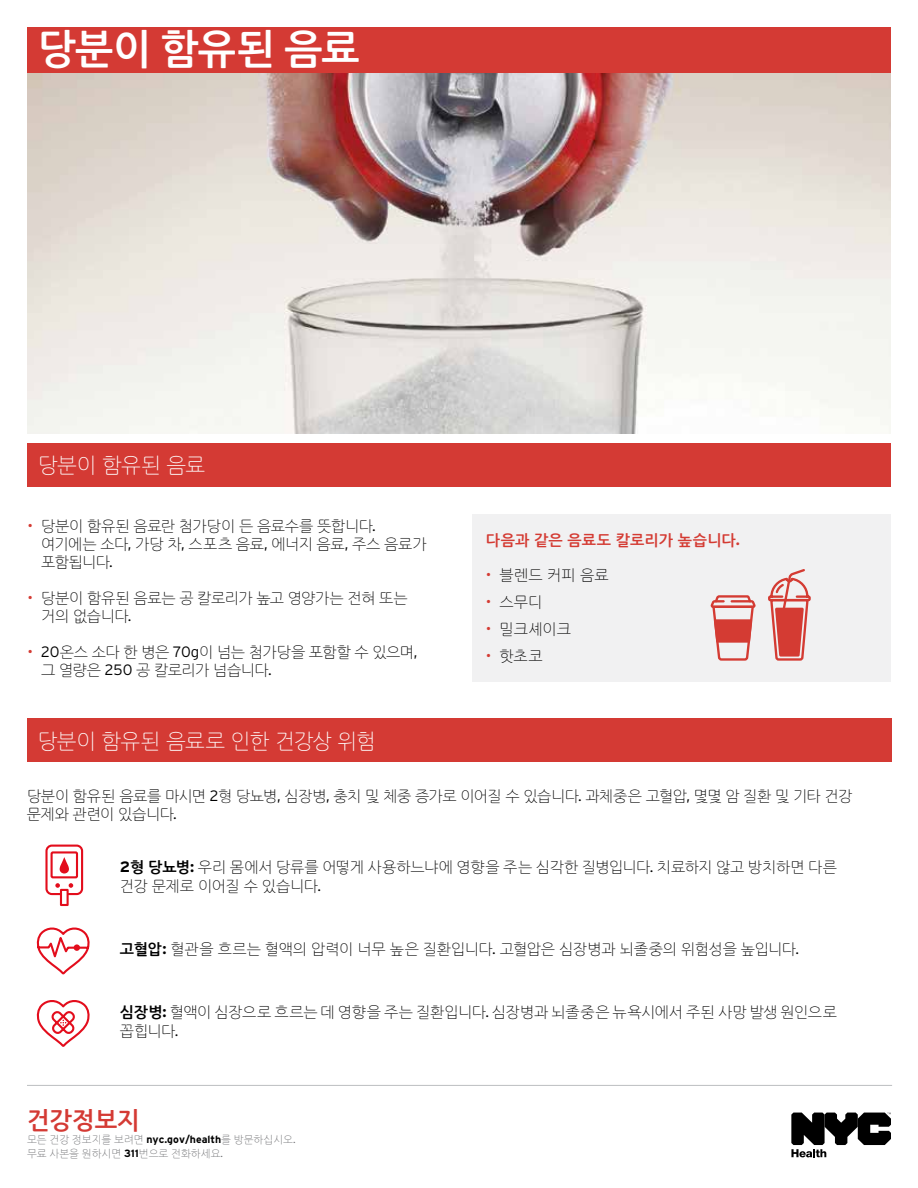
<style>
.page{position:relative;width:918px;height:1188px;background:#fff}
.page>*{position:absolute;margin:0;border:0;box-sizing:border-box;transform-origin:0 0}
.t1{font:40.65px "Nanum Gothic OTF Bold";letter-spacing:-.02em;color:#fff}
.t2{font:24px "Nanum Gothic OTF Bold";color:#d43a34}
.t3{font:21px "Nanum Gothic OTF Light";letter-spacing:-.035em;color:#fff}
.t4{font:15px/18px "Nanum Gothic OTF Light";letter-spacing:-.025em;color:#000}
.t5{font:15px "Nanum Gothic OTF Bold";color:#d43b33}
.t6{font:10.5px/14.1px "Nanum Gothic OTF Light";color:#6d6e71}
.s1{font-family:"Interstate";font-weight:300;color:#d43b33}
.s2{font-family:"Interstate";font-weight:300}
.s3{font-family:"Interstate";font-weight:700}
.s4{font-family:"Nanum Gothic OTF Bold"}
.s5{font-family:"Interstate";font-weight:700;color:#000}
</style>
<div class="page">
<div style="left:27px;top:27px;width:864px;height:47px;background:#d43a34"></div>
<img style="left:27px;top:74px;width:864px;height:359px">
<svg style="left:791px;top:1113px;width:100px;height:44px"></svg>
<div style="left:27px;top:443px;width:864px;height:43px;background:#d43a34"></div>
<div style="left:28px;top:718px;width:864px;height:43px;background:#d43a34"></div>
<hr style="left:27px;top:1085px;width:865px;height:1px;background:#bcbec0">
<div style="left:472px;top:514px;width:419px;height:167px;background:#f1f1f2"></div>
<svg style="left:710px;top:569px;width:101px;height:92px"></svg>
<svg style="left:36px;top:927px;width:54px;height:48px"></svg>
<div style="left:74px;top:944px;width:6px;height:7px;background:#e30d1c;border-radius:50%"></div>
<svg style="left:60px;top:857px;width:9px;height:17px"></svg>
<div style="left:45px;top:845px;width:38px;height:50px;border:2px solid #e30d1c;border-radius:5px"></div>
<svg style="left:55px;top:883px;width:5px;height:5px"></svg>
<svg style="left:69px;top:883px;width:4px;height:5px"></svg>
<div style="left:51px;top:851px;width:27px;height:27px;border:2px solid #e30d1c"></div>
<div style="left:60px;top:889px;width:9px;height:17px;background:#fff;border:2px solid #e30d1c"></div>
<svg style="left:36px;top:1000px;width:54px;height:47px"></svg>
<h1 class="t1" style="left:38px;top:28px;width:323px">당분이 함유된 음료</h1>
<h3 class="t3" style="left:38px;top:455px;width:169px">당분이 함유된 음료</h3>
<p class="t4" style="left:41px;top:517px;width:387px;text-indent:-14px"><span class="s1">•</span> 당분이 함유된 음료란 첨가당이 든 음료수를 뜻합니다<span class="s2">. </span>여기에는 소다<span class="s2">,</span> 가당 차<span class="s2">,</span> 스포츠 음료<span class="s2">,</span> 에너지 음료<span class="s2">,</span> 주스 음료가 포함됩니다<span class="s2">.</span></p>
<p class="t4" style="left:41px;top:589px;width:368px;text-indent:-14px"><span class="s1">•</span> 당분이 함유된 음료는 공 칼로리가 높고 영양가는 전혀 또는 거의 없습니다<span class="s2">.</span></p>
<p class="t4" style="left:41px;top:643px;width:378px;text-indent:-14px"><span class="s1">•</span> <span class="s2">20</span>온스 소다 한 병은 <span class="s2">70g</span>이 넘는 첨가당을 포함할 수 있으며<span class="s2">, </span>그 열량은 <span class="s2">250</span> 공 칼로리가 넘습니다<span class="s2">.</span></p>
<p class="t5" style="left:486px;top:532px;width:256px">다음과 같은 음료도 칼로리가 높습니다<span class="s3">.</span></p>
<p class="t4" style="left:486px;top:566px;width:124px"><span class="s1">•</span> 블렌드 커피 음료</p>
<p class="t4" style="left:486px;top:593px;width:58px"><span class="s1">•</span> 스무디</p>
<p class="t4" style="left:486px;top:620px;width:87px"><span class="s1">•</span> 밀크셰이크</p>
<p class="t4" style="left:486px;top:647px;width:59px"><span class="s1">•</span> 핫초코</p>
<h3 class="t3" style="left:38px;top:731px;width:340px">당분이 함유된 음료로 인한 건강상 위험</h3>
<p class="t4" style="left:27px;top:787px;width:827px">당분이 함유된 음료를 마시면 <span class="s2">2</span>형 당뇨병<span class="s2">,</span> 심장병<span class="s2">,</span> 충치 및 체중 증가로 이어질 수 있습니다<span class="s2">.</span> 과체중은 고혈압<span class="s2">,</span> 몇몇 암 질환 및 기타 건강 문제와 관련이 있습니다<span class="s2">.</span></p>
<p class="t4" style="left:120px;top:858px;width:719px;line-height:19.5px"><span class="s3">2</span><span class="s4">형 당뇨병</span><span class="s3">:</span> 우리 몸에서 당류를 어떻게 사용하느냐에 영향을 주는 심각한 질병입니다<span class="s2">.</span> 치료하지 않고 방치하면 다른 건강 문제로 이어질 수 있습니다<span class="s2">.</span></p>
<p class="t4" style="left:120px;top:940px;width:681px"><span class="s4">고혈압</span><span class="s3">:</span> 혈관을 흐르는 혈액의 압력이 너무 높은 질환입니다<span class="s2">.</span> 고혈압은 심장병과 뇌졸중의 위험성을 높입니다<span class="s2">.</span></p>
<p class="t4" style="left:120px;top:1002px;width:719px;line-height:19.5px"><span class="s4">심장병</span><span class="s3">:</span> 혈액이 심장으로 흐르는 데 영향을 주는 질환입니다<span class="s2">.</span> 심장병과 뇌졸중은 뉴욕시에서 주된 사망 발생 원인으로 꼽힙니다<span class="s2">.</span></p>
<h2 class="t2" style="left:27px;top:1108px;width:114px">건강정보지</h2>
<p class="t6" style="left:27px;top:1133px;width:270px">모든 건강 정보지를 보려면 <span class="s5">nyc.gov/health</span>를 방문하십시오<span class="s2">. </span>무료 사본을 원하시면 <span class="s5">311</span>번으로 전화하세요<span class="s2">.</span></p>
</div>
